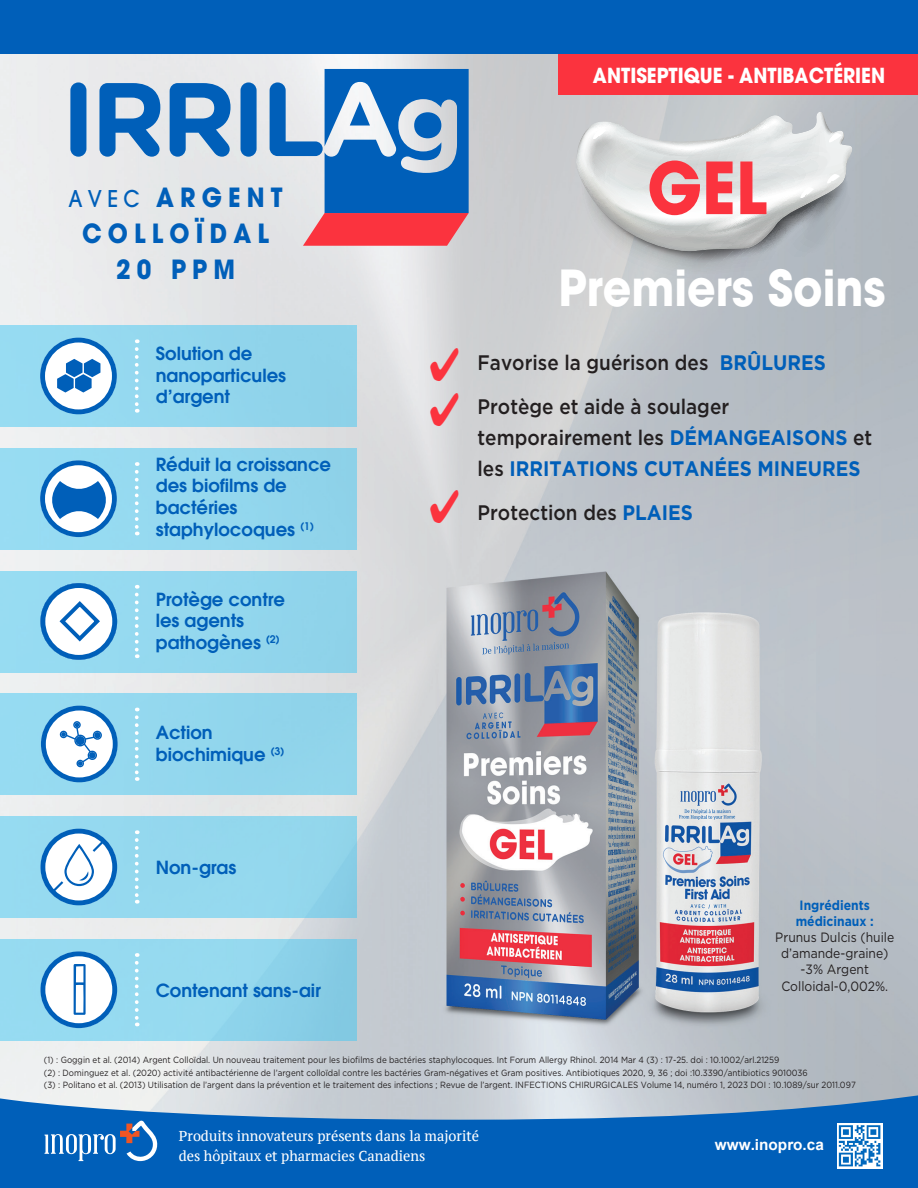
<style>
.page{position:relative;width:918px;height:1188px;background:#fff}
.page>*{position:absolute;margin:0;border:0;box-sizing:border-box;transform-origin:0 0}
.t1{font:700 71.1px "Avant Garde";color:#fb333e;scale:.9 1}
.t2{font:700 49.35px "Avant Garde";color:#fff;scale:.9 1}
.t3{font:700 26.25px/36.3px "Avant Garde";letter-spacing:.26em;color:#005fb9;text-align:center;scale:.9 1}
.t4{font:500 21px/44.2px "Gotham";color:#231f20;scale:.9 1}
.t5{font:700 21px/30.9px "Gotham";color:#005fb9;scale:.9 1}
.t6{font:700 20.55px "Avant Garde";color:#fff;scale:.9 1}
.t7{font:600 18px/21.6px "Avant Garde";color:#005fb9}
.t8{font:700 15.3px "Arial";color:#fff}
.t9{font:14.25px/20px "PT Serif Caption";color:#fff;scale:.9 1}
.t10{font:13.5px/16.2px "Gotham";color:#231f20;text-align:center;scale:.9 1}
.t11{font:700 13.5px/16.2px "Gotham";color:#005fb9;scale:.9 1}
.t12{font:9px/12.3px "Gotham";color:#231f20;scale:.9 1}
.s1{font-weight:500;font-size:22.95px}
.s2{font-weight:700;color:#005fb9}
.s3{font-weight:500;color:#231f20}
</style>
<div class="page">
<img style="left:0;top:54px;width:918px;height:1040px">
<div style="left:0;top:0;width:918px;height:54px;background:#005fb9"></div>
<svg style="left:0;top:1094px;width:918px;height:94px;fill:#005fb9"></svg>
<img style="left:838px;top:1123px;width:44px;height:45px">
<svg style="left:576px;top:112px;width:278px;height:172px"></svg>
<div style="left:70px;top:82px;width:16px;height:75px;background:#005fb9;border-radius:8px"></div>
<svg style="left:99px;top:83px;width:61px;height:74px"></svg>
<svg style="left:170px;top:83px;width:61px;height:74px"></svg>
<div style="left:241px;top:82px;width:16px;height:75px;background:#005fb9;border-radius:8px"></div>
<svg style="left:270px;top:69px;width:199px;height:177px"></svg>
<div style="left:0;top:325px;width:357px;height:102px;background:#92d6ed"></div>
<svg style="left:135px;top:349px;width:4px;height:64px"></svg>
<svg style="left:40px;top:338px;width:77px;height:76px"></svg>
<div style="left:0;top:571px;width:357px;height:101px;background:#93d7ee"></div>
<svg style="left:135px;top:585px;width:4px;height:73px"></svg>
<svg style="left:40px;top:583px;width:77px;height:77px"></svg>
<div style="left:0;top:694px;width:357px;height:101px;background:#92d6ed"></div>
<svg style="left:135px;top:717px;width:4px;height:64px"></svg>
<svg style="left:41px;top:706px;width:77px;height:76px"></svg>
<div style="left:0;top:816px;width:357px;height:102px;background:#94d8ee"></div>
<svg style="left:135px;top:840px;width:4px;height:64px"></svg>
<svg style="left:40px;top:829px;width:77px;height:76px"></svg>
<div style="left:0;top:939px;width:357px;height:101px;background:linear-gradient(to right,#9cdff4,#88cee6)"></div>
<svg style="left:135px;top:963px;width:4px;height:63px"></svg>
<svg style="left:40px;top:951px;width:77px;height:77px"></svg>
<div style="left:0;top:448px;width:357px;height:101px;background:#94d8ee"></div>
<svg style="left:40px;top:460px;width:77px;height:77px"></svg>
<svg style="left:135px;top:472px;width:4px;height:63px"></svg>
<svg style="left:49px;top:481px;width:60px;height:38px;fill:#005fb9"></svg>
<svg style="left:45px;top:1120px;width:113px;height:41px"></svg>
<div style="left:558px;top:54px;width:360px;height:40px;background:#fb333e"></div>
<svg style="left:428px;top:347px;width:36px;height:80px"></svg>
<svg style="left:428px;top:489px;width:36px;height:35px"></svg>
<h3 class="t3" style="left:68px;top:179px;width:240px"><span class="s1">AVEC</span> ARGENT<br>COLLOÏDAL<br>20 PPM</h3>
<h3 class="t7" style="left:156px;top:342px;width:132px">Solution de nanoparticules d’argent</h3>
<h3 class="t7" style="left:156px;top:453px;width:177px">Réduit la croissance des biofilms de bactéries staphylocoques <sup>(1)</sup></h3>
<h3 class="t7" style="left:156px;top:588px;width:131px">Protège contre les agents pathogènes <sup>(2)</sup></h3>
<h3 class="t7" style="left:156px;top:721px;width:130px">Action biochimique <sup>(3)</sup></h3>
<h3 class="t7" style="left:156px;top:856px;width:82px">Non-gras</h3>
<h3 class="t7" style="left:156px;top:979px;width:167px">Contenant sans-air</h3>
<h3 class="t6" style="left:593px;top:62px;width:326px">ANTISEPTIQUE - ANTIBACTÉRIEN</h3>
<h1 class="t1" style="left:647px;top:142px;width:134px">GEL</h1>
<h2 class="t2" style="left:559px;top:256px;width:365px">Premiers Soins</h2>
<h3 class="t4" style="left:478px;top:340px;width:389px">Favorise la guérison des <span class="s2">BRÛLURES<br></span>Protège et aide à soulager</h3>
<h3 class="t5" style="left:478px;top:422px;width:440px"><span class="s3">temporairement les</span> DÉMANGEAISONS <span class="s3">et les</span> IRRITATIONS CUTANÉES MINEURES</h3>
<h3 class="t4" style="left:478px;top:491px;width:241px">Protection des <span class="s2">PLAIES</span></h3>
<h3 class="t11" style="left:796px;top:897px;width:88px">Ingrédients médicinaux :</h3>
<h3 class="t10" style="left:775px;top:929px;width:134px">Prunus Dulcis (huile d’amande-graine) -3% Argent<br>Colloidal-0,002%.</h3>
<p class="t12" style="left:44px;top:1054px;width:904px">(1) : Goggin et al. (2014) Argent Colloïdal. Un nouveau traitement pour les biofilms de bactéries staphylocoques. Int Forum Allergy Rhinol. 2014 Mar 4 (3) : 17-25. doi : 10.1002/arl.21259<br>(2) : Dominguez et al. (2020) activité antibactérienne de l’argent colloïdal contre les bactéries Gram-négatives et Gram positives. Antibiotiques 2020, 9, 36 ; doi :10.3390/antibiotics 9010036<br>(3) : Politano et al. (2013) Utilisation de l’argent dans la prévention et le traitement des infections ; Revue de l’argent. INFECTIONS CHIRURGICALES Volume 14, numéro 1, 2023 DOI : 10.1089/sur 2011.097</p>
<h3 class="t9" style="left:179px;top:1126px;width:335px">Produits innovateurs présents dans la majorité des hôpitaux et pharmacies Canadiens</h3>
<h3 class="t8" style="left:715px;top:1135px;width:110px">www.inopro.ca</h3>
</div>
